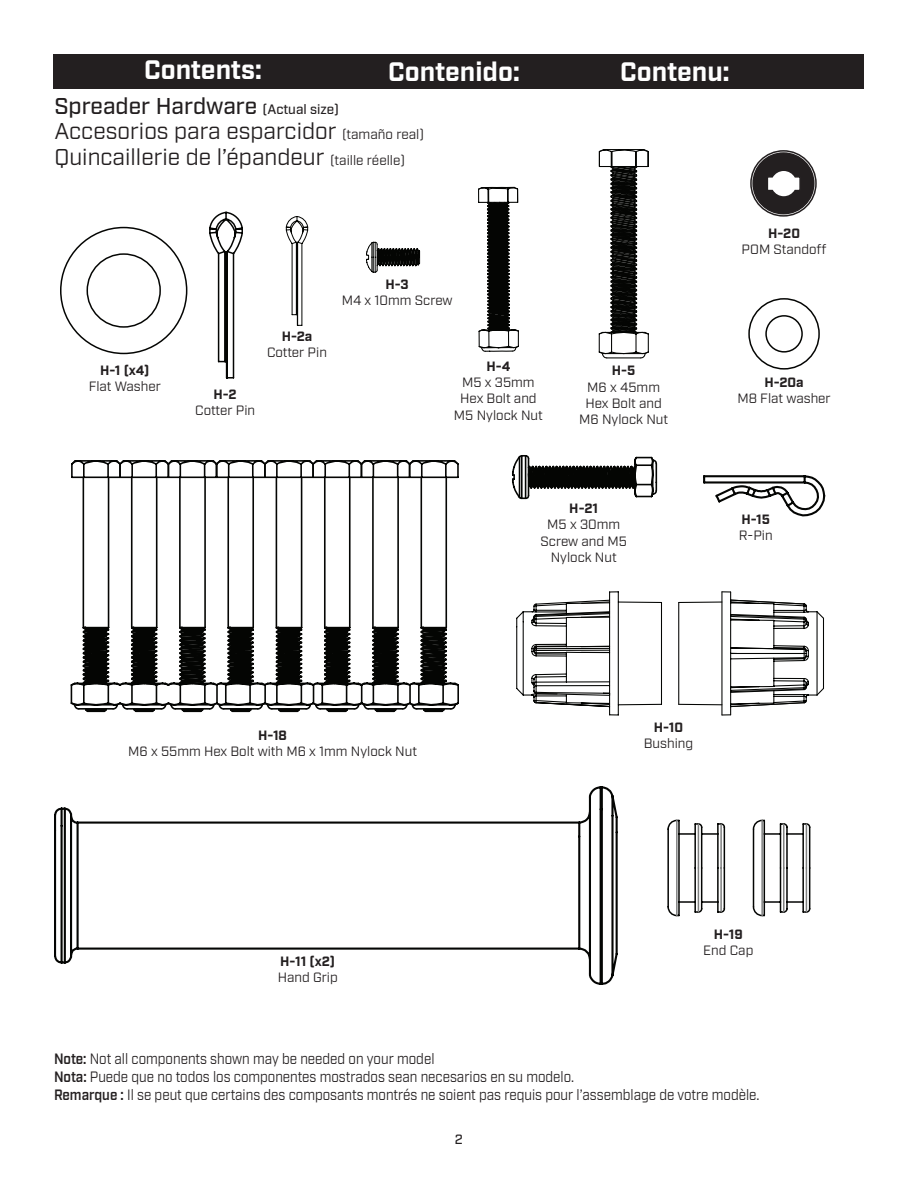
<style>
.page{position:relative;width:918px;height:1188px;background:#fff}
.page>*{position:absolute;margin:0;border:0;box-sizing:border-box;transform-origin:0 0}
.t1{font:700 26.7px "Industry";color:#fff}
.t2{font:22.95px/25.5px "Industry";color:#231f20}
.t3{font:15px/18px "Industry";color:#231f20;scale:.9 1}
.t4{font:13.5px/16.2px "Industry";color:#231f20;text-align:center}
.t5{font:700 13.5px "Industry";color:#231f20}
.t6{font:500 13.5px "Industry";color:#231f20}
.s1{font-weight:500}
.s2{font-weight:500;font-size:13.65px}
.s3{font-size:13.65px}
.s4{font-weight:600}
</style>
<div class="page">
<div style="left:54px;top:54px;width:810px;height:34px;background:#231f20"></div>
<svg style="left:285px;top:216px;width:24px;height:110px"></svg>
<svg style="left:667px;top:819px;width:59px;height:98px"></svg>
<hr style="left:676px;top:820px;width:2px;height:96px;background:#7f8080">
<hr style="left:720px;top:824px;width:2px;height:44px;background:#7f8080">
<hr style="left:720px;top:868px;width:2px;height:44px;background:#7f8080">
<hr style="left:698px;top:824px;width:1px;height:44px;background:#7f8080">
<hr style="left:698px;top:868px;width:1px;height:44px;background:#7f8080">
<svg style="left:752px;top:819px;width:59px;height:98px"></svg>
<hr style="left:761px;top:820px;width:2px;height:96px;background:#7f8080">
<hr style="left:806px;top:824px;width:1px;height:44px;background:#7f8080">
<hr style="left:806px;top:868px;width:1px;height:44px;background:#7f8080">
<hr style="left:783px;top:824px;width:1px;height:44px;background:#7f8080">
<hr style="left:783px;top:868px;width:1px;height:44px;background:#7f8080">
<svg style="left:70px;top:460px;width:389px;height:253px"></svg>
<svg style="left:60px;top:226px;width:128px;height:129px"></svg>
<svg style="left:209px;top:211px;width:34px;height:168px"></svg>
<svg style="left:478px;top:186px;width:41px;height:166px"></svg>
<svg style="left:598px;top:149px;width:51px;height:210px"></svg>
<svg style="left:366px;top:241px;width:55px;height:32px"></svg>
<svg style="left:703px;top:475px;width:123px;height:42px"></svg>
<svg style="left:54px;top:786px;width:564px;height:199px"></svg>
<svg style="left:516px;top:591px;width:308px;height:125px"></svg>
<div style="left:750px;top:150px;width:67px;height:67px;border:2px solid #231f20;border-radius:50%"></div>
<svg style="left:752px;top:152px;width:63px;height:63px"></svg>
<svg style="left:748px;top:298px;width:72px;height:72px"></svg>
<svg style="left:512px;top:455px;width:146px;height:45px"></svg>
<h1 class="t1" style="left:144px;top:54px;width:119px">Contents:</h1>
<h1 class="t1" style="left:388px;top:56px;width:133px">Contenido:</h1>
<h1 class="t1" style="left:620px;top:56px;width:111px">Contenu:</h1>
<h2 class="t2" style="left:54px;top:93px;width:371px"><span class="s1">Spreader Hardware</span> <span class="s2">(Actual size)<br></span>Accesorios para esparcidor <span class="s3">(tamaño real)<br></span>Quincaillerie de l’épandeur <span class="s3">(taille réelle)</span></h2>
<p class="t5" style="left:100px;top:362px;width:51px">H-1 (x4)</p>
<p class="t4" style="left:89px;top:379px;width:74px">Flat Washer</p>
<p class="t5" style="left:214px;top:386px;width:25px">H-2</p>
<p class="t4" style="left:195px;top:402px;width:61px">Cotter Pin</p>
<p class="t5" style="left:282px;top:328px;width:32px">H-2a</p>
<p class="t4" style="left:267px;top:344px;width:61px">Cotter Pin</p>
<p class="t5" style="left:386px;top:276px;width:25px">H-3</p>
<p class="t4" style="left:342px;top:293px;width:112px">M4 x 10mm Screw</p>
<p class="t5" style="left:486px;top:358px;width:25px">H-4</p>
<p class="t4" style="left:454px;top:375px;width:90px">M5 x 35mm<br>Hex Bolt and<br>M5 Nylock Nut</p>
<p class="t5" style="left:612px;top:363px;width:25px">H-5</p>
<p class="t4" style="left:579px;top:379px;width:90px">M6 x 45mm<br>Hex Bolt and<br>M6 Nylock Nut</p>
<p class="t5" style="left:569px;top:500px;width:30px">H-21</p>
<p class="t4" style="left:540px;top:517px;width:88px">M5 x 30mm<br>Screw and M5<br>Nylock Nut</p>
<p class="t5" style="left:768px;top:225px;width:33px">H-20</p>
<p class="t4" style="left:742px;top:241px;width:86px">POM Standoff</p>
<p class="t5" style="left:764px;top:374px;width:41px">H-20a</p>
<p class="t4" style="left:737px;top:391px;width:95px">M8 Flat washer</p>
<p class="t5" style="left:741px;top:511px;width:30px">H-15</p>
<p class="t4" style="left:739px;top:528px;width:35px">R-Pin</p>
<p class="t5" style="left:258px;top:727px;width:30px">H-18</p>
<p class="t4" style="left:128px;top:743px;width:290px">M6 x 55mm Hex Bolt with M6 x 1mm Nylock Nut</p>
<p class="t5" style="left:654px;top:719px;width:31px">H-10</p>
<p class="t4" style="left:644px;top:736px;width:51px">Bushing</p>
<p class="t5" style="left:280px;top:953px;width:56px">H-11 (x2)</p>
<p class="t4" style="left:278px;top:970px;width:62px">Hand Grip</p>
<p class="t5" style="left:714px;top:926px;width:30px">H-19</p>
<p class="t4" style="left:703px;top:942px;width:52px">End Cap</p>
<p class="t3" style="left:54px;top:1050px;width:785px"><span class="s4">Note:</span> Not all components shown may be needed on your model<br><span class="s4">Nota:</span> Puede que no todos los componentes mostrados sean necesarios en su modelo.<br><span class="s4">Remarque :</span> Il se peut que certains des composants montrés ne soient pas requis pour l’assemblage de votre modèle.</p>
<p class="t6" style="left:455px;top:1131px;width:10px">2</p>
</div>
